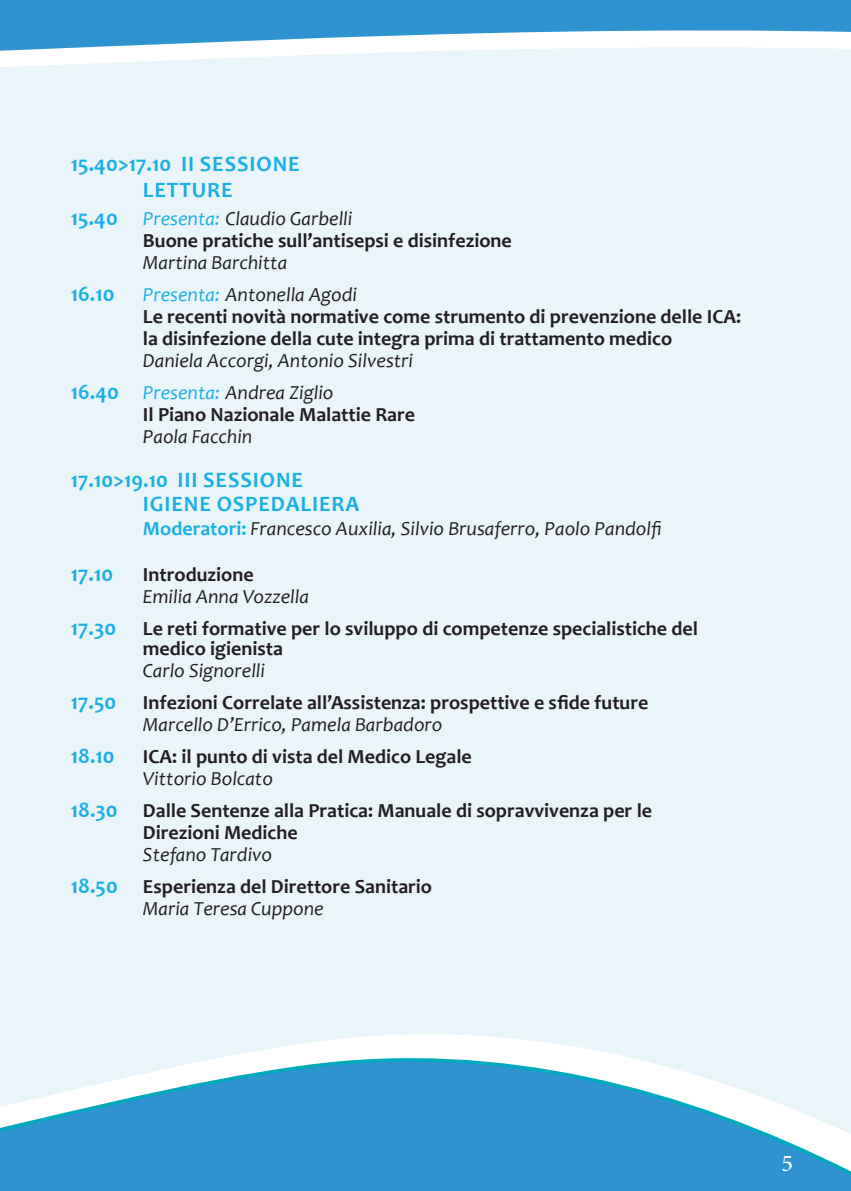
<style>
.page{position:relative;width:851px;height:1191px;background:#fff}
.page>*{position:absolute;margin:0;border:0;box-sizing:border-box;transform-origin:0 0}
.t1{font:500 24px "Minion Pro";color:#fff}
.t2{font:700 22px/26px "Candara";letter-spacing:.04em;color:#1aafe5;text-align:center}
.t3{font:700 20px/32px "Candara";color:#231f20}
.t4{font:italic 20px/32px "Candara";color:#231f20}
.s1{font-size:22px;color:#1aafe5}
.s2{font-weight:400;font-style:italic;color:#1aafe5}
.s3{font-weight:400;font-style:italic}
.s4{font-weight:700;font-style:normal;font-size:22px;color:#1aafe5}
.s5{color:#1aafe5}
.s6{font-weight:700;font-style:normal;color:#1aafe5}
</style>
<div class="page">
<div style="left:0;top:0;width:850px;height:1191px;background:#eaf5fa"></div>
<svg style="left:0;top:1034px;width:850px;height:157px;fill:#2f93d0"></svg>
<svg style="left:0;top:0;width:850px;height:67px;fill:#2f93d0"></svg>
<p class="t2" style="left:71px;top:150px;width:230px">15.40&gt;17.10 II SESSIONE<br>LETTURE</p>
<p class="t3" style="left:143px;top:207px;width:370px;line-height:22px;text-indent:-72px"><span class="s1">15.40</span> <span class="s2">Presenta:</span> <span class="s3">Claudio Garbelli<br></span>Buone pratiche sull’antisepsi e disinfezione</p>
<p class="t4" style="left:143px;top:246px;width:146px">Martina Barchitta</p>
<p class="t2" style="left:71px;top:280px;width:45px">16.10</p>
<p class="t3" style="left:143px;top:283px;width:599px;line-height:22px"><span class="s2">Presenta:</span> <span class="s3">Antonella Agodi<br></span>Le recenti novità normative come strumento di prevenzione delle ICA: la disinfezione della cute integra prima di trattamento medico</p>
<p class="t4" style="left:71px;top:344px;width:343px;text-indent:72px">Daniela Accorgi, Antonio Silvestri<br><span class="s4">16.40</span> <span class="s5">Presenta:</span> Andrea Ziglio</p>
<p class="t3" style="left:143px;top:398px;width:273px">Il Piano Nazionale Malattie Rare</p>
<p class="t4" style="left:143px;top:420px;width:111px">Paola Facchin</p>
<p class="t2" style="left:143px;top:467px;width:218px;line-height:24px;text-align:left;text-indent:-72px">17.10&gt;19.10 III SESSIONE<br>IGIENE OSPEDALIERA</p>
<p class="t4" style="left:143px;top:512px;width:520px"><span class="s6">Moderatori:</span> Francesco Auxilia, Silvio Brusaferro, Paolo Pandolfi</p>
<p class="t2" style="left:71px;top:560px;width:44px">17.10</p>
<p class="t3" style="left:143px;top:558px;width:112px">Introduzione</p>
<p class="t3" style="left:71px;top:580px;width:628px;text-indent:72px"><span class="s3">Emilia Anna Vozzella<br></span><span class="s1">17.30</span> Le reti formative per lo sviluppo di competenze specialistiche del</p>
<p class="t3" style="left:143px;top:632px;width:141px">medico igienista</p>
<p class="t3" style="left:71px;top:654px;width:579px;text-indent:72px"><span class="s3">Carlo Signorelli<br></span><span class="s1">17.50</span> Infezioni Correlate all’Assistenza: prospettive e sfide future</p>
<p class="t4" style="left:143px;top:708px;width:301px">Marcello D’Errico, Pamela Barbadoro</p>
<p class="t2" style="left:71px;top:742px;width:45px">18.10</p>
<p class="t3" style="left:143px;top:740px;width:330px">ICA: il punto di vista del Medico Legale</p>
<p class="t3" style="left:71px;top:762px;width:582px;text-indent:72px"><span class="s3">Vittorio Bolcato<br></span><span class="s1">18.30</span> Dalle Sentenze alla Pratica: Manuale di sopravvivenza per le</p>
<p class="t3" style="left:143px;top:816px;width:156px">Direzioni Mediche</p>
<p class="t3" style="left:71px;top:838px;width:362px;text-indent:72px"><span class="s3">Stefano Tardivo<br></span><span class="s1">18.50</span> Esperienza del Direttore Sanitario</p>
<p class="t4" style="left:143px;top:892px;width:182px">Maria Teresa Cuppone</p>
<p class="t1" style="left:781px;top:1147px;width:13px">5</p>
</div>
